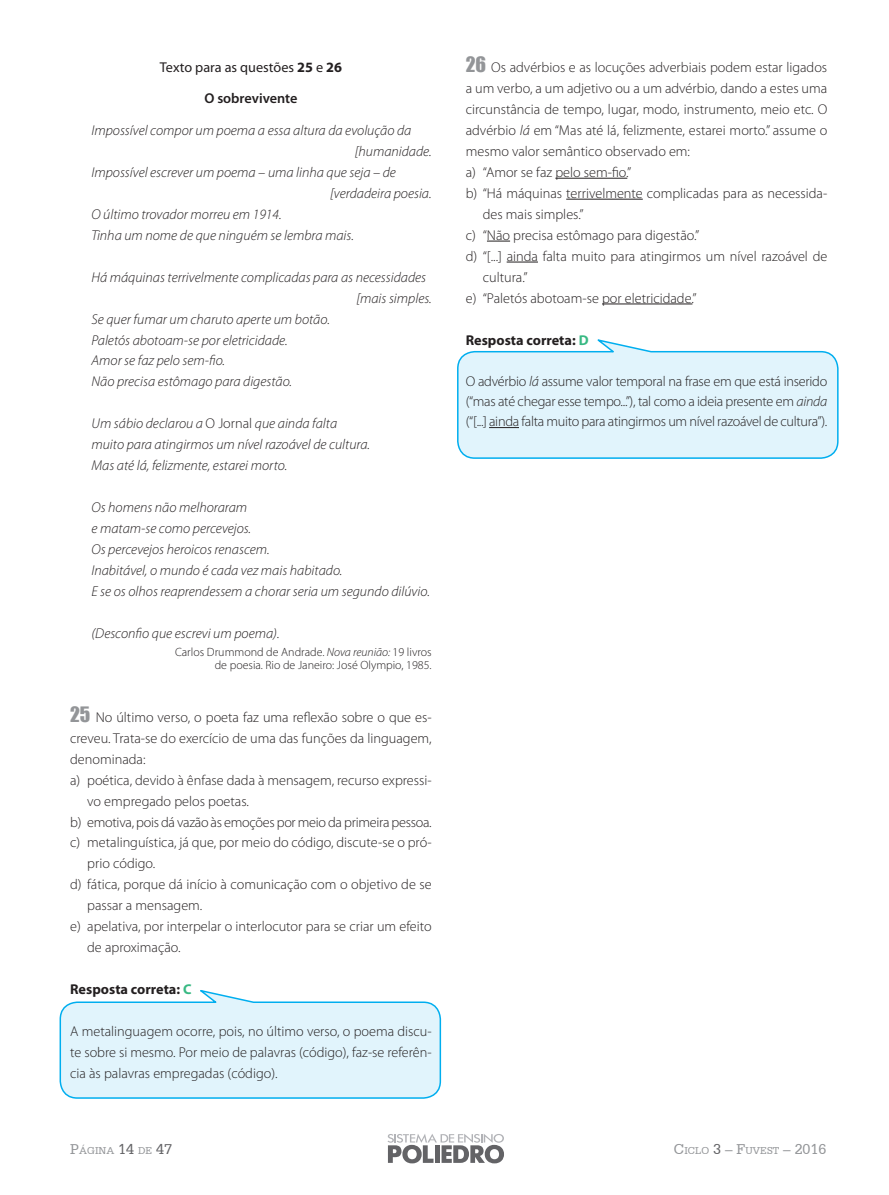
<style>
.page{position:relative;width:889px;height:1195px;background:#fff}
.page>*{position:absolute;margin:0;border:0;box-sizing:border-box;transform-origin:0 0}
.t1{font:300 14.25px/21px "Myriad Pro";color:#231f20;text-align:justify}
.t2{font:italic 300 14.25px/21px "Myriad Pro";color:#231f20}
.t3{font:300 14.25px "Myriad Pro";letter-spacing:-.02em;color:#231f20}
.t4{font:14.25px/31px "Myriad Pro";color:#231f20;text-align:center}
.t5{font:700 14.25px "Myriad Pro";color:#231f20}
.t6{font:300 12px/13.5px "Myriad Pro";color:#231f20;text-align:right}
.t7{font:10.5px "Serifa BT";color:#939598}
.s1{font-weight:700}
.s2{font-weight:600}
.s3{font-style:normal}
.s4{font-style:italic}
.s5{font-family:"Impact";font-weight:400;font-size:19.5px;color:#939598}
.s6{color:#38b983}
.s7{font-size:15px}
.s8{font-size:15px;color:#636366}
</style>
<div class="page">
<svg style="left:59px;top:990px;width:383px;height:109px;background:#dcf2fb"></svg>
<svg style="left:457px;top:339px;width:382px;height:120px;background:#dcf2fb"></svg>
<svg style="left:387px;top:1134px;width:117px;height:29px"></svg>
<hr style="left:555px;top:178px;width:72px;height:1px;background:#231f20">
<hr style="left:566px;top:199px;width:77px;height:1px;background:#231f20">
<svg style="left:487px;top:241px;width:23px;height:1px"></svg>
<hr style="left:506px;top:262px;width:32px;height:1px;background:#231f20">
<hr style="left:602px;top:304px;width:90px;height:1px;background:#231f20">
<hr style="left:489px;top:427px;width:30px;height:1px;background:#231f20">
<p class="t4" style="left:160px;top:51px;width:184px">Texto para as questões <span class="s1">25</span> e <span class="s1">26<br></span><span class="s2">O sobrevivente</span></p>
<p class="t2" style="left:91px;top:119px;width:321px">Impossível compor um poema a essa altura da evolução da</p>
<p class="t2" style="left:355px;top:140px;width:79px">[humanidade.</p>
<p class="t2" style="left:91px;top:161px;width:306px">Impossível escrever um poema – uma linha que seja – de</p>
<p class="t2" style="left:330px;top:182px;width:103px">[verdadeira poesia.</p>
<p class="t2" style="left:91px;top:203px;width:192px">O último trovador morreu em 1914.</p>
<p class="t2" style="left:91px;top:224px;width:264px">Tinha um nome de que ninguém se lembra mais.</p>
<p class="t2" style="left:91px;top:266px;width:336px">Há máquinas terrivelmente complicadas para as necessidades</p>
<p class="t2" style="left:356px;top:287px;width:77px">[mais simples.</p>
<p class="t2" style="left:91px;top:308px;width:240px">Se quer fumar um charuto aperte um botão.</p>
<p class="t2" style="left:91px;top:329px;width:198px">Paletós abotoam-se por eletricidade.</p>
<p class="t2" style="left:91px;top:350px;width:135px">Amor se faz pelo sem-fio.</p>
<p class="t2" style="left:91px;top:371px;width:202px">Não precisa estômago para digestão.</p>
<p class="t2" style="left:91px;top:413px;width:280px">Um sábio declarou a <span class="s3">O Jornal</span> que ainda falta muito para atingirmos um nível razoável de cultura.<br>Mas até lá, felizmente, estarei morto.</p>
<p class="t2" style="left:91px;top:497px;width:340px">Os homens não melhoraram<br>e matam-se como percevejos.<br>Os percevejos heroicos renascem.<br>Inabitável, o mundo é cada vez mais habitado.<br>E se os olhos reaprendessem a chorar seria um segundo dilúvio.</p>
<p class="t2" style="left:91px;top:623px;width:190px">(Desconfio que escrevi um poema).</p>
<p class="t6" style="left:175px;top:645px;width:258px">Carlos Drummond de Andrade. <span class="s4">Nova reunião:</span> 19 livros de poesia<span class="s4">.</span> Rio de Janeiro: José Olympio, 1985.</p>
<p class="t1" style="left:70px;top:706px;width:363px"><span class="s5">25</span> No último verso, o poeta faz uma reflexão sobre o que es-</p>
<p class="t1" style="left:70px;top:727px;width:363px">creveu. Trata-se do exercício de uma das funções da linguagem,</p>
<p class="t1" style="left:70px;top:748px;width:77px">denominada:</p>
<p class="t1" style="left:70px;top:769px;width:363px">a) poética, devido à ênfase dada à mensagem, recurso expressi-</p>
<p class="t1" style="left:87px;top:790px;width:163px">vo empregado pelos poetas.</p>
<p class="t3" style="left:70px;top:813px;width:363px">b) emotiva, pois dá vazão às emoções por meio da primeira pessoa.</p>
<p class="t1" style="left:70px;top:832px;width:363px">c) metalinguística, já que, por meio do código, discute-se o pró-</p>
<p class="t1" style="left:87px;top:853px;width:70px">prio código.</p>
<p class="t1" style="left:70px;top:874px;width:363px">d) fática, porque dá início à comunicação com o objetivo de se</p>
<p class="t1" style="left:87px;top:895px;width:117px">passar a mensagem.</p>
<p class="t1" style="left:70px;top:916px;width:363px">e) apelativa, por interpelar o interlocutor para se criar um efeito</p>
<p class="t1" style="left:87px;top:937px;width:95px">de aproximação.</p>
<p class="t5" style="left:70px;top:980px;width:123px">Resposta correta: <span class="s6">C</span></p>
<p class="t1" style="left:70px;top:1021px;width:363px">A metalinguagem ocorre, pois, no último verso, o poema discu&shy;te sobre si mesmo. Por meio de palavras (código), faz-se referên&shy;cia às palavras empregadas (código).</p>
<p class="t1" style="left:466px;top:57px;width:363px"><span class="s5">26</span> Os advérbios e as locuções adverbiais podem estar ligados</p>
<p class="t1" style="left:466px;top:78px;width:363px">a um verbo, a um adjetivo ou a um advérbio, dando a estes uma</p>
<p class="t1" style="left:466px;top:99px;width:363px">circunstância de tempo, lugar, modo, instrumento, meio etc. O</p>
<p class="t1" style="left:466px;top:119px;width:363px">advérbio <span class="s4">lá</span> em “Mas até lá, felizmente, estarei morto.” assume o</p>
<p class="t1" style="left:466px;top:140px;width:226px">mesmo valor semântico observado em:</p>
<p class="t1" style="left:466px;top:161px;width:167px">a) “Amor se faz pelo sem-fio.”</p>
<p class="t1" style="left:466px;top:182px;width:363px">b) “Há máquinas terrivelmente complicadas para as necessida-</p>
<p class="t1" style="left:483px;top:203px;width:102px">des mais simples.”</p>
<p class="t1" style="left:466px;top:224px;width:235px">c) “Não precisa estômago para digestão.”</p>
<p class="t1" style="left:466px;top:245px;width:363px">d) “[...] ainda falta muito para atingirmos um nível razoável de</p>
<p class="t1" style="left:483px;top:266px;width:46px">cultura.”</p>
<p class="t1" style="left:466px;top:287px;width:232px">e) “Paletós abotoam-se por eletricidade.”</p>
<p class="t5" style="left:466px;top:330px;width:124px">Resposta correta: <span class="s6">D</span></p>
<p class="t1" style="left:466px;top:371px;width:363px;line-height:20.2px">O advérbio <span class="s4">lá</span> assume valor temporal na frase em que está inserido (“mas até chegar esse tempo...”), tal como a ideia presente em <span class="s4">ainda </span>(“[...] ainda falta muito para atingirmos um nível razoável de cultura”).</p>
<p class="t7" style="left:70px;top:1144px;width:103px"><span class="s7">P</span>ÁGINA <span class="s8">14</span> DE <span class="s8">47</span></p>
<p class="t7" style="left:674px;top:1144px;width:154px"><span class="s7">C</span>ICLO <span class="s8">3</span> <span class="s7">– F</span>UVEST <span class="s7">– 2016</span></p>
</div>
